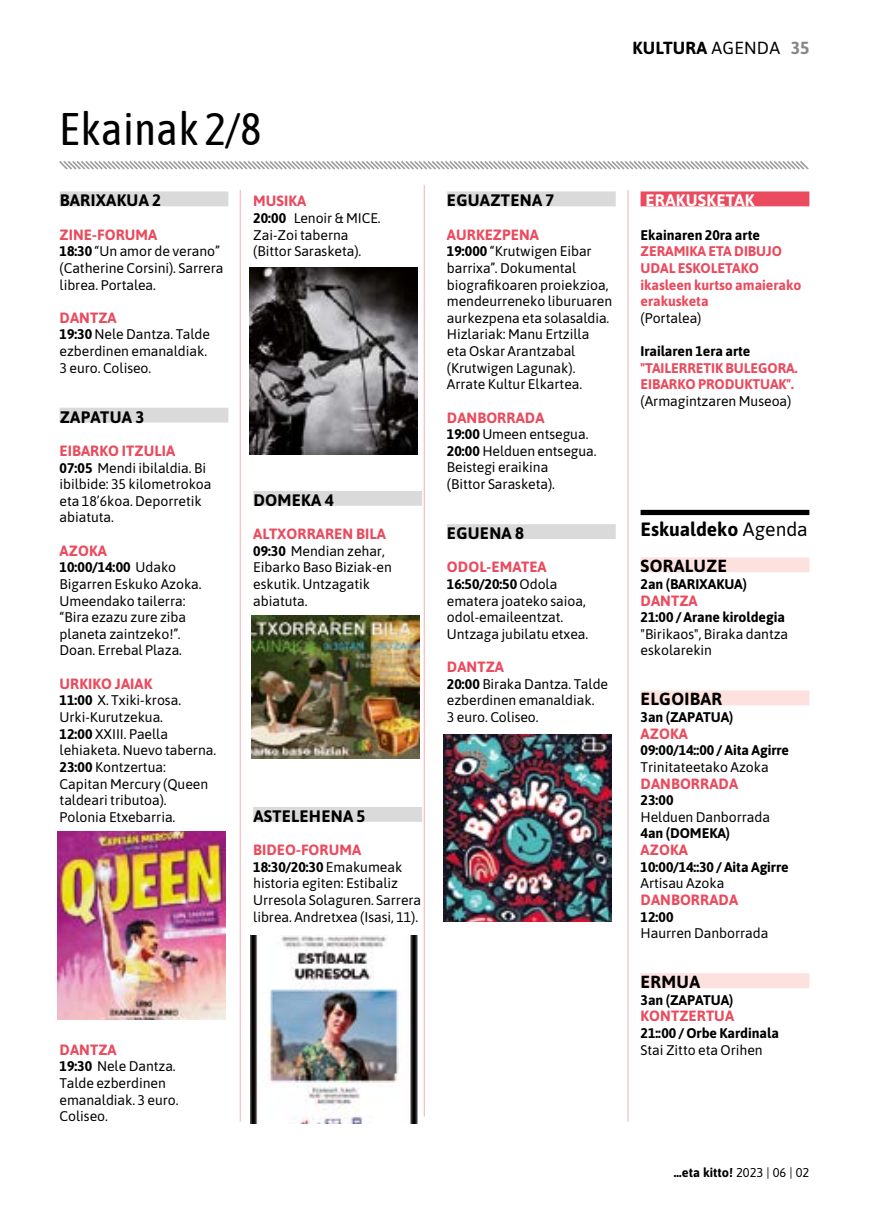
<style>
.page{position:relative;width:869px;height:1216px;background:#fff}
.page>*{position:absolute;margin:0;border:0;box-sizing:border-box;transform-origin:0 0}
.t1{font:45.5px "Asap Condensed";color:#000}
.t2{font:700 19.25px "Asap";color:#000}
.t3{font:700 17.5px "Asap";letter-spacing:.015em;color:#000}
.t4{font:700 16.62px "Asap";letter-spacing:.015em;color:#000}
.t5{font:700 16.62px "Asap";letter-spacing:.015em;color:#fff}
.t6{font:700 14.88px "Asap";letter-spacing:.005em;color:#ea4b5e}
.t7{font:14px/16.6px "Asap";letter-spacing:-.005em;color:#000}
.t8{font:700 14px "Asap";letter-spacing:-.005em;color:#000}
.t9{font:700 14px/16.6px "Asap";letter-spacing:-.005em;color:#ea4b5e}
.t10{font:700 12.78px "Asap";color:#000}
.s1{font-weight:700}
.s2{font-weight:400}
.s3{color:#878787}
</style>
<div class="page">
<svg style="left:59px;top:161px;width:750px;height:9px"></svg>
<div style="left:60px;top:191px;width:168px;height:15px;background:#dadada"></div>
<div style="left:60px;top:408px;width:168px;height:14px;background:#dadada"></div>
<div style="left:253px;top:491px;width:169px;height:15px;background:#dadada"></div>
<div style="left:253px;top:807px;width:169px;height:14px;background:#dadada"></div>
<div style="left:446px;top:191px;width:169px;height:15px;background:#dadada"></div>
<div style="left:446px;top:524px;width:169px;height:15px;background:#dadada"></div>
<div style="left:640px;top:191px;width:169px;height:15px;background:#ea4b5e"></div>
<div style="left:640px;top:510px;width:169px;height:5px;background:#000"></div>
<div style="left:640px;top:557px;width:169px;height:15px;background:#fce1df"></div>
<div style="left:640px;top:690px;width:169px;height:15px;background:#fce1df"></div>
<div style="left:640px;top:973px;width:169px;height:15px;background:#fce1df"></div>
<hr style="left:240px;top:190px;width:1px;height:931px;background:#f6afac">
<hr style="left:423px;top:185px;width:1px;height:931px;background:#f6afac">
<hr style="left:627px;top:190px;width:1px;height:931px;background:#f6afac">
<img style="left:57px;top:831px;width:168px;height:187px">
<img style="left:250px;top:267px;width:167px;height:187px">
<img style="left:252px;top:615px;width:167px;height:143px">
<img style="left:250px;top:935px;width:168px;height:188px">
<img style="left:443px;top:734px;width:168px;height:187px">
<h1 class="t1" style="left:59px;top:99px;width:203px">Ekainak 2/8</h1>
<p class="t4" style="left:60px;top:189px;width:103px">BARIXAKUA 2</p>
<p class="t6" style="left:60px;top:224px;width:99px">ZINE-FORUMA</p>
<p class="t7" style="left:60px;top:242px;width:165px"><span class="s1">18:30</span> “Un amor de verano” (Catherine Corsini). Sarrera librea. Portalea.</p>
<p class="t6" style="left:60px;top:307px;width:59px">DANTZA</p>
<p class="t7" style="left:60px;top:325px;width:152px"><span class="s1">19:30</span> Nele Dantza. Talde ezberdinen emanaldiak.<br>3 euro. Coliseo.</p>
<p class="t4" style="left:60px;top:405px;width:86px">ZAPATUA 3</p>
<p class="t6" style="left:60px;top:440px;width:117px">EIBARKO ITZULIA</p>
<p class="t7" style="left:60px;top:458px;width:153px"><span class="s1">07:05</span> Mendi ibilaldia. Bi ibilbide: 35 kilometrokoa eta 18’6koa. Deporretik abiatuta.</p>
<p class="t6" style="left:60px;top:540px;width:49px">AZOKA</p>
<p class="t7" style="left:60px;top:558px;width:143px"><span class="s1">10:00/14:00</span> Udako<br>Bigarren Eskuko Azoka.<br>Umeendako tailerra: “Bira ezazu zure ziba planeta zaintzeko!”.<br>Doan. Errebal Plaza.</p>
<p class="t6" style="left:60px;top:673px;width:94px">URKIKO JAIAK</p>
<p class="t7" style="left:60px;top:691px;width:158px"><span class="s1">11:00</span> X. Txiki-krosa.<br>Urki-Kurutzekua.<br><span class="s1">12:00</span> XXIII. Paella lehiaketa. Nuevo taberna.<br><span class="s1">23:00</span> Kontzertua:<br>Capitan Mercury (Queen taldeari tributoa).<br>Polonia Etxebarria.</p>
<p class="t6" style="left:253px;top:190px;width:54px">MUSIKA</p>
<p class="t7" style="left:253px;top:209px;width:129px"><span class="s1">20:00</span> Lenoir &amp; MICE.<br>Zai-Zoi taberna (Bittor Sarasketa).</p>
<p class="t4" style="left:253px;top:488px;width:82px">DOMEKA 4</p>
<p class="t6" style="left:253px;top:523px;width:134px">ALTXORRAREN BILA</p>
<p class="t7" style="left:253px;top:541px;width:140px"><span class="s1">09:30</span> Mendian zehar,<br>Eibarko Baso Biziak-en eskutik. Untzagatik abiatuta.</p>
<p class="t4" style="left:253px;top:804px;width:113px">ASTELEHENA 5</p>
<p class="t6" style="left:253px;top:839px;width:109px">BIDEO-FORUMA</p>
<p class="t7" style="left:253px;top:857px;width:169px"><span class="s1">18:30/20:30</span> Emakumeak historia egiten: Estibaliz<br>Urresola Solaguren. Sarrera librea. Andretxea (Isasi, 11).</p>
<p class="t6" style="left:60px;top:1038px;width:59px">DANTZA</p>
<p class="t7" style="left:60px;top:1057px;width:120px"><span class="s1">19:30</span> Nele Dantza.<br>Talde ezberdinen emanaldiak. 3 euro.<br>Coliseo.</p>
<p class="t3" style="left:632px;top:36px;width:178px">KULTURA <span class="s2">AGENDA</span> <span class="s3">35</span></p>
<p class="t4" style="left:447px;top:189px;width:109px">EGUAZTENA 7</p>
<p class="t6" style="left:446px;top:224px;width:93px">AURKEZPENA</p>
<p class="t7" style="left:446px;top:242px;width:167px"><span class="s1">19:000</span> “Krutwigen Eibar barrixa”. Dokumental biografikoaren proiekzioa, mendeurreneko liburuaren aurkezpena eta solasaldia.<br>Hizlariak: Manu Ertzilla eta Oskar Arantzabal (Krutwigen Lagunak).<br>Arrate Kultur Elkartea.</p>
<p class="t6" style="left:446px;top:407px;width:99px">DANBORRADA</p>
<p class="t7" style="left:446px;top:425px;width:151px"><span class="s1">19:00</span> Umeen entsegua.<br><span class="s1">20:00</span> Helduen entsegua.<br>Beistegi eraikina<br>(Bittor Sarasketa).</p>
<p class="t4" style="left:447px;top:521px;width:78px">EGUENA 8</p>
<p class="t6" style="left:446px;top:556px;width:101px">ODOL-EMATEA</p>
<p class="t7" style="left:446px;top:575px;width:143px"><span class="s1">16:50/20:50</span> Odola ematera joateko saioa, odol-emaileentzat.<br>Untzaga jubilatu etxea.</p>
<p class="t6" style="left:446px;top:656px;width:59px">DANTZA</p>
<p class="t7" style="left:446px;top:674px;width:163px"><span class="s1">20:00</span> Biraka Dantza. Talde ezberdinen emanaldiak.<br>3 euro. Coliseo.</p>
<p class="t5" style="left:645px;top:189px;width:110px">ERAKUSKETAK</p>
<p class="t8" style="left:640px;top:225px;width:121px">Ekainaren 20ra arte</p>
<p class="t9" style="left:640px;top:242px;width:162px">ZERAMIKA ETA DIBUJO<br>UDAL ESKOLETAKO ikasleen kurtso amaierako erakusketa</p>
<p class="t7" style="left:640px;top:309px;width:62px">(Portalea)</p>
<p class="t8" style="left:640px;top:341px;width:111px">Irailaren 1era arte</p>
<p class="t9" style="left:640px;top:359px;width:158px">"TAILERRETIK BULEGORA.<br>EIBARKO PRODUKTUAK".</p>
<p class="t7" style="left:640px;top:392px;width:152px">(Armagintzaren Museoa)</p>
<h2 class="t2" style="left:640px;top:516px;width:169px">Eskualdeko <span class="s2">Agenda</span></h2>
<p class="t3" style="left:640px;top:553px;width:88px">SORALUZE</p>
<p class="t8" style="left:640px;top:574px;width:108px">2an (BARIXAKUA)</p>
<p class="t6" style="left:640px;top:589px;width:59px">DANTZA</p>
<p class="t8" style="left:640px;top:607px;width:146px">21:00 / Arane kiroldegia</p>
<p class="t7" style="left:640px;top:625px;width:149px">"Birikaos", Biraka dantza eskolarekin</p>
<p class="t3" style="left:640px;top:686px;width:83px">ELGOIBAR</p>
<p class="t8" style="left:640px;top:707px;width:94px">3an (ZAPATUA)</p>
<p class="t6" style="left:640px;top:722px;width:49px">AZOKA</p>
<p class="t8" style="left:640px;top:740px;width:150px">09:00/14::00 / Aita Agirre</p>
<p class="t7" style="left:640px;top:758px;width:130px">Trinitateetako Azoka</p>
<p class="t6" style="left:640px;top:772px;width:99px">DANBORRADA</p>
<p class="t8" style="left:640px;top:790px;width:34px">23:00</p>
<p class="t7" style="left:640px;top:807px;width:131px">Helduen Danborrada</p>
<p class="t8" style="left:640px;top:823px;width:91px">4an (DOMEKA)</p>
<p class="t6" style="left:640px;top:839px;width:49px">AZOKA</p>
<p class="t8" style="left:640px;top:856px;width:149px">10:00/14::30 / Aita Agirre</p>
<p class="t7" style="left:640px;top:874px;width:85px">Artisau Azoka</p>
<p class="t6" style="left:640px;top:889px;width:99px">DANBORRADA</p>
<p class="t8" style="left:640px;top:906px;width:34px">12:00</p>
<p class="t7" style="left:640px;top:924px;width:129px">Haurren Danborrada</p>
<p class="t3" style="left:640px;top:969px;width:61px">ERMUA</p>
<p class="t8" style="left:640px;top:989px;width:94px">3an (ZAPATUA)</p>
<p class="t6" style="left:640px;top:1005px;width:95px">KONTZERTUA</p>
<p class="t8" style="left:640px;top:1023px;width:140px">21::00 / Orbe Kardinala</p>
<p class="t7" style="left:640px;top:1040px;width:124px">Stai Zitto eta Orihen</p>
<p class="t10" style="left:673px;top:1162px;width:137px">…eta kitto! <span class="s2">2023 | 06 | 02</span></p>
</div>
